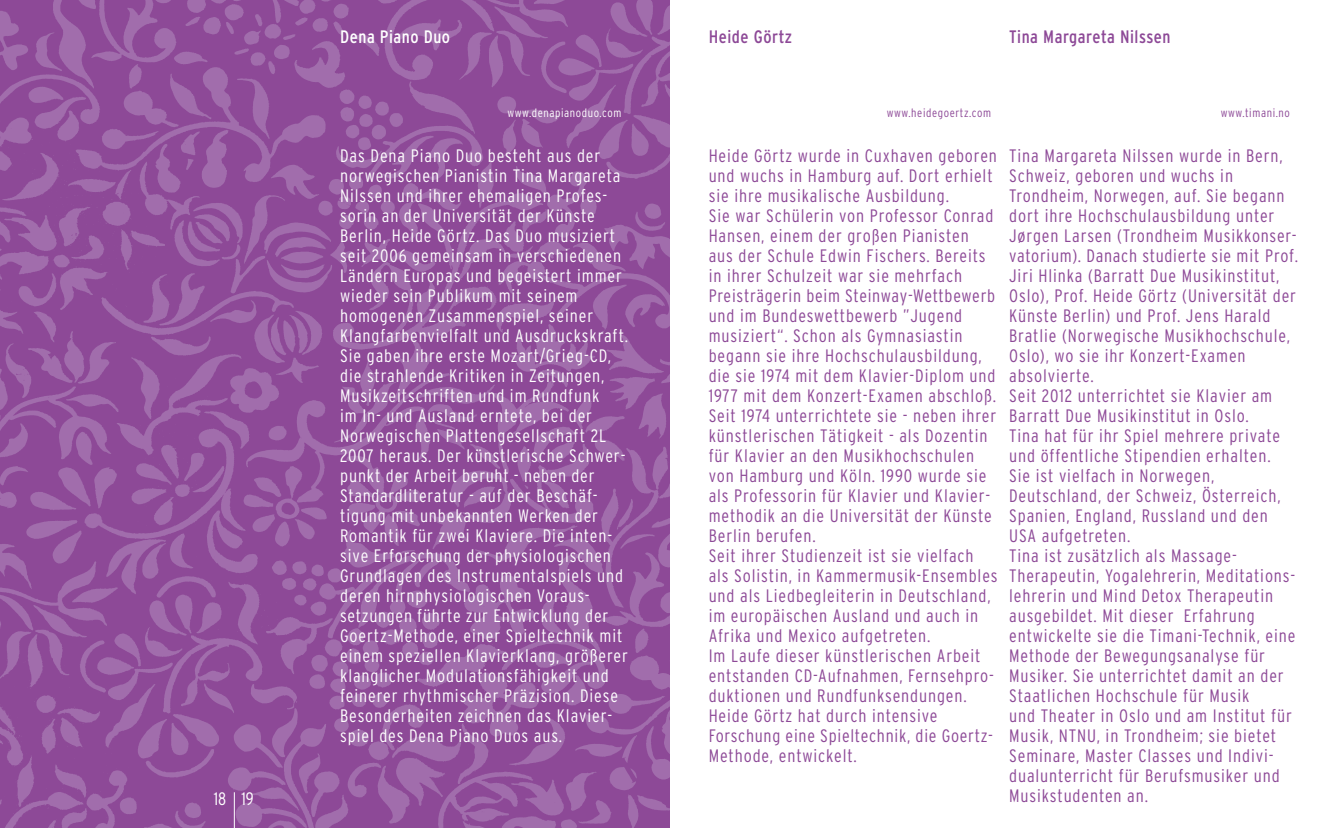
<style>
.page{position:relative;width:1338px;height:828px;background:#fff}
.page>*{position:absolute;margin:0;border:0;box-sizing:border-box;transform-origin:0 0}
.t1{font:300 condensed 18px/20px "Interstate";letter-spacing:.05em;color:#8d4997}
.t2{font:300 condensed 18px/20px "Interstate";letter-spacing:.05em;color:#fff}
.t3{font:condensed 18px "Interstate";letter-spacing:.03em;color:#8d4997}
.t4{font:condensed 18px "Interstate";letter-spacing:.03em;color:#fff}
.t5{font:300 condensed 12px "Interstate";letter-spacing:.05em;color:#8d4997}
.t6{font:300 condensed 12px "Interstate";letter-spacing:.05em;color:#fff}
</style>
<div class="page">
<img style="left:0;top:0;width:669px;height:828px">
<hr style="left:234px;top:792px;width:1px;height:36px;background:#fff">
<p class="t2" style="left:214px;top:788px;width:42px">18 19</p>
<p class="t4" style="left:340px;top:26px;width:111px">Dena Piano Duo</p>
<p class="t3" style="left:709px;top:26px;width:85px">Heide Görtz</p>
<p class="t3" style="left:1009px;top:26px;width:163px">Tina Margareta Nilssen</p>
<p class="t6" style="left:507px;top:106px;width:116px">www.denapianoduo.com</p>
<p class="t5" style="left:887px;top:106px;width:106px">www.heidegoertz.com</p>
<p class="t5" style="left:1221px;top:106px;width:71px">www.timani.no</p>
<p class="t2" style="left:340px;top:145px;width:290px">Das Dena Piano Duo besteht aus der norwegischen Pianistin Tina Margareta Nilssen und ihrer ehemaligen Profes&shy;sorin an der Universität der Künste Berlin, Heide Görtz. Das Duo musiziert seit 2006 gemeinsam in verschiedenen Ländern Europas und begeistert immer wieder sein Publikum mit seinem homogenen Zusammenspiel, seiner Klangfarbenvielfalt und Ausdruckskraft.<br>Sie gaben ihre erste Mozart/Grieg-CD, die strahlende Kritiken in Zeitungen, Musikzeitschriften und im Rundfunk<br>im In- und Ausland erntete, bei der Norwegischen Plattengesellschaft 2L 2007 heraus. Der künstlerische Schwer&shy;punkt der Arbeit beruht - neben der Standardliteratur - auf der Beschäf&shy;tigung mit unbekannten Werken der Romantik für zwei Klaviere. Die inten&shy;sive Erforschung der physiologischen Grundlagen des Instrumentalspiels und deren hirnphysiologischen Voraus&shy;setzungen führte zur Entwicklung der Goertz-Methode, einer Spieltechnik mit einem speziellen Klavierklang, größerer klanglicher Modulationsfähigkeit und feinerer rhythmischer Präzision. Diese Besonderheiten zeichnen das Klavier&shy;spiel des Dena Piano Duos aus.</p>
<p class="t1" style="left:709px;top:145px;width:290px">Heide Görtz wurde in Cuxhaven geboren und wuchs in Hamburg auf. Dort erhielt sie ihre musikalische Ausbildung.<br>Sie war Schülerin von Professor Conrad Hansen, einem der großen Pianisten aus der Schule Edwin Fischers. Bereits in ihrer Schulzeit war sie mehrfach Preisträgerin beim Steinway-Wettbewerb und im Bundeswettbewerb ”Jugend musiziert“. Schon als Gymnasiastin begann sie ihre Hochschulausbildung, die sie 1974 mit dem Klavier-Diplom und 1977 mit dem Konzert-Examen abschloß.<br>Seit 1974 unterrichtete sie - neben ihrer künstlerischen Tätigkeit - als Dozentin für Klavier an den Musikhochschulen von Hamburg und Köln. 1990 wurde sie als Professorin für Klavier und Klavier&shy;methodik an die Universität der Künste Berlin berufen.<br>Seit ihrer Studienzeit ist sie vielfach als Solistin, in Kammermusik-Ensembles und als Liedbegleiterin in Deutschland, im europäischen Ausland und auch in Afrika und Mexico aufgetreten.<br>Im Laufe dieser künstlerischen Arbeit entstanden CD-Aufnahmen, Fernsehpro&shy;duktionen und Rundfunksendungen.<br>Heide Görtz hat durch intensive Forschung eine Spieltechnik, die Goertz-Methode, entwickelt.</p>
<p class="t1" style="left:1009px;top:145px;width:290px">Tina Margareta Nilssen wurde in Bern, Schweiz, geboren und wuchs in Trondheim, Norwegen, auf. Sie begann dort ihre Hochschulausbildung unter Jørgen Larsen (Trondheim Musikkonser&shy;vatorium). Danach studierte sie mit Prof.<br>Jiri Hlinka (Barratt Due Musikinstitut, Oslo), Prof. Heide Görtz (Universität der Künste Berlin) und Prof. Jens Harald Bratlie (Norwegische Musikhochschule, Oslo), wo sie ihr Konzert-Examen absolvierte.<br>Seit 2012 unterrichtet sie Klavier am Barratt Due Musikinstitut in Oslo.<br>Tina hat für ihr Spiel mehrere private und öffentliche Stipendien erhalten.<br>Sie ist vielfach in Norwegen, Deutschland, der Schweiz, Österreich, Spanien, England, Russland und den USA aufgetreten.<br>Tina ist zusätzlich als Massage-Therapeutin, Yogalehrerin, Meditations&shy;lehrerin und Mind Detox Therapeutin ausgebildet. Mit dieser Erfahrung entwickelte sie die Timani-Technik, eine Methode der Bewegungsanalyse für Musiker. Sie unterrichtet damit an der Staatlichen Hochschule für Musik<br>und Theater in Oslo und am Institut für Musik, NTNU, in Trondheim; sie bietet Seminare, Master Classes und Indivi&shy;dualunterricht für Berufsmusiker und Musikstudenten an.</p>
</div>
